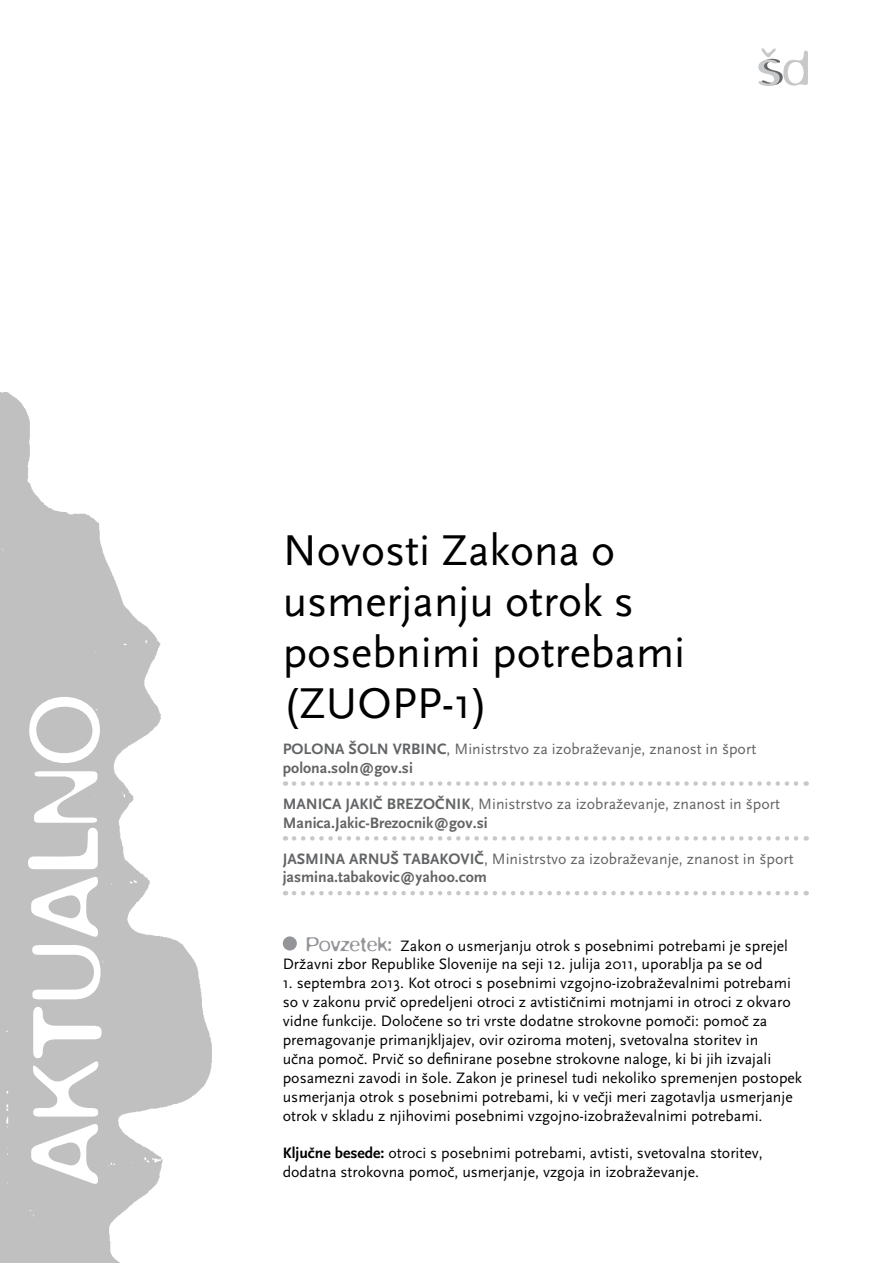
<style>
.page{position:relative;width:893px;height:1263px;background:#fff}
.page>*{position:absolute;margin:0;border:0;box-sizing:border-box;transform-origin:0 0}
.t1{font:300 106.8px "Blur";color:#fff}
.t2{font:45px/51px "AE Scala Sans";color:#000}
.t3{font:15.75px/18.9px "AE Scala Sans";color:#000}
.t4{font:15.75px/18.9px "AE Scala Sans";color:#636466}
.t5{font:700 15.75px "AE Scala Sans";color:#636466}
.s1{font-weight:700}
.s2{font-family:"Blur";font-weight:300;font-size:22.5px;color:#939598}
</style>
<div class="page">
<svg style="left:758px;top:48px;width:50px;height:38px"></svg>
<svg style="left:294px;top:781px;width:513px;height:5px"></svg>
<svg style="left:294px;top:836px;width:513px;height:4px"></svg>
<svg style="left:294px;top:891px;width:513px;height:4px"></svg>
<div style="left:283px;top:936px;width:14px;height:14px;background:#939598;border-radius:50%"></div>
<img style="left:0;top:392px;width:212px;height:871px">
<h1 class="t1" style="left:6px;top:1188px;width:497px;rotate:-90deg">aktualno</h1>
<h2 class="t2" style="left:283px;top:526px;width:404px">Novosti Zakona o usmerjanju otrok s posebnimi potrebami (ZUOPP-1)</h2>
<p class="t5" style="left:283px;top:740px;width:21px">Polona</p>
<p class="t5" style="left:349px;top:740px;width:20px">Šoln</p>
<p class="t5" style="left:393px;top:740px;width:19px">Vrbinc</p>
<p class="t4" style="left:447px;top:740px;width:311px">, Ministrstvo za izobraževanje, znanost in šport</p>
<p class="t5" style="left:283px;top:759px;width:132px">polona.soln@gov.si</p>
<p class="t5" style="left:283px;top:795px;width:24px">Manica</p>
<p class="t5" style="left:345px;top:795px;width:61px">Jakič Brezo</p>
<p class="t4" style="left:283px;top:794px;width:499px;text-indent:152px"><span class="s1">čnik</span>, Ministrstvo za izobraževanje, znanost in šport<br><span class="s1">Manica.Jakic-Brezocnik@gov.si</span></p>
<p class="t5" style="left:283px;top:850px;width:16px">Jasmina</p>
<p class="t5" style="left:349px;top:850px;width:21px">Arnuš</p>
<p class="t5" style="left:403px;top:850px;width:19px">Tabakovi</p>
<p class="t4" style="left:283px;top:849px;width:512px;text-indent:192px"><span class="s1">č</span>, Ministrstvo za izobraževanje, znanost in šport <span class="s1">jasmina.tabakovic@yahoo.com</span></p>
<p class="t3" style="left:283px;top:936px;width:507px;text-indent:23px"><span class="s2">Povzetek:</span> Zakon o usmerjanju otrok s posebnimi potrebami je sprejel<br>Državni zbor Republike Slovenije na seji 12. julija 2011, uporablja pa se od</p>
<p class="t3" style="left:283px;top:974px;width:521px">1. septembra 2013. Kot otroci s posebnimi vzgojno-izobraževalnimi potrebami so v zakonu prvič opredeljeni otroci z avtističnimi motnjami in otroci z okvaro vidne funkcije. Določene so tri vrste dodatne strokovne pomoči: pomoč za premagovanje primanjkljajev, ovir oziroma motenj, svetovalna storitev in<br>učna pomoč. Prvič so definirane posebne strokovne naloge, ki bi jih izvajali posamezni zavodi in šole. Zakon je prinesel tudi nekoliko spremenjen postopek usmerjanja otrok s posebnimi potrebami, ki v večji meri zagotavlja usmerjanje otrok v skladu z njihovimi posebnimi vzgojno-izobraževalnimi potrebami.</p>
<p class="t3" style="left:283px;top:1144px;width:481px"><span class="s1">Ključne besede:</span> otroci s posebnimi potrebami, avtisti, svetovalna storitev,</p>
<p class="t3" style="left:283px;top:1163px;width:418px">dodatna strokovna pomoč, usmerjanje, vzgoja in izobraževanje.</p>
</div>
